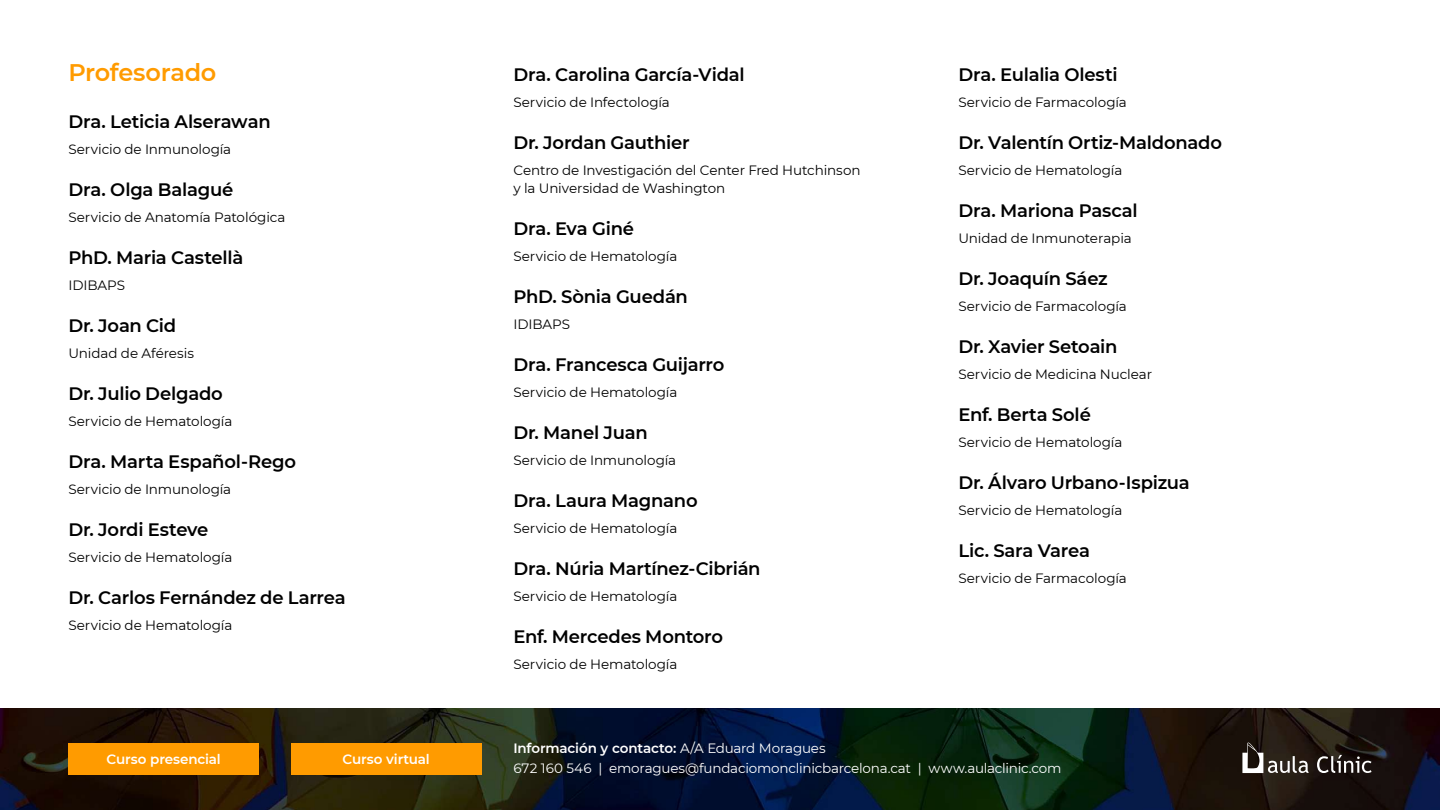
<style>
.page{position:relative;width:1440px;height:810px;background:#fff}
.page>*{position:absolute;margin:0;border:0;box-sizing:border-box;transform-origin:0 0}
.t1{font:600 24px "Montserrat";letter-spacing:-.015em;color:#ff9b00}
.t2{font:600 18px "Montserrat";letter-spacing:-.01em;color:#000}
.t3{font:13.5px/18px "Montserrat";letter-spacing:-.005em;color:#000}
.t4{font:13.5px/20.1px "Montserrat";letter-spacing:-.015em;color:#fff}
.t5{font:600 13.5px "Montserrat";letter-spacing:-.01em;color:#fff}
.s1{font-weight:600}
</style>
<div class="page">
<img style="left:0;top:709px;width:1440px;height:101px">
<div style="left:291px;top:743px;width:191px;height:32px;background:#ff9b00"></div>
<div style="left:68px;top:743px;width:191px;height:32px;background:#ff9b00"></div>
<svg style="left:1242px;top:743px;width:130px;height:30px;background:#4b443f"></svg>
<h1 class="t1" style="left:68px;top:56px;width:149px">Profesorado</h1>
<h2 class="t2" style="left:68px;top:109px;width:204px">Dra. Leticia Alserawan</h2>
<p class="t3" style="left:68px;top:139px;width:164px">Servicio de Inmunología</p>
<h2 class="t2" style="left:68px;top:177px;width:166px">Dra. Olga Balagué</h2>
<p class="t3" style="left:68px;top:207px;width:219px">Servicio de Anatomía Patológica</p>
<h2 class="t2" style="left:68px;top:245px;width:176px">PhD. Maria Castellà</h2>
<p class="t3" style="left:68px;top:275px;width:58px">IDIBAPS</p>
<h2 class="t2" style="left:68px;top:313px;width:109px">Dr. Joan Cid</h2>
<p class="t3" style="left:68px;top:343px;width:127px">Unidad de Aféresis</p>
<h2 class="t2" style="left:68px;top:381px;width:156px">Dr. Julio Delgado</h2>
<p class="t3" style="left:68px;top:411px;width:165px">Servicio de Hematología</p>
<h2 class="t2" style="left:68px;top:449px;width:229px">Dra. Marta Español-Rego</h2>
<p class="t3" style="left:68px;top:479px;width:164px">Servicio de Inmunología</p>
<h2 class="t2" style="left:68px;top:517px;width:141px">Dr. Jordi Esteve</h2>
<p class="t3" style="left:68px;top:547px;width:165px">Servicio de Hematología</p>
<h2 class="t2" style="left:68px;top:585px;width:279px">Dr. Carlos Fernández de Larrea</h2>
<p class="t3" style="left:68px;top:615px;width:165px">Servicio de Hematología</p>
<p class="t5" style="left:107px;top:750px;width:116px">Curso presencial</p>
<p class="t5" style="left:343px;top:750px;width:89px">Curso virtual</p>
<h2 class="t2" style="left:513px;top:62px;width:233px">Dra. Carolina García-Vidal</h2>
<p class="t3" style="left:513px;top:92px;width:158px">Servicio de Infectología</p>
<h2 class="t2" style="left:513px;top:130px;width:178px">Dr. Jordan Gauthier</h2>
<p class="t3" style="left:513px;top:161px;width:349px">Centro de Investigación del Center Fred Hutchinson y la Universidad de Washington</p>
<h2 class="t2" style="left:513px;top:216px;width:122px">Dra. Eva Giné</h2>
<p class="t3" style="left:513px;top:247px;width:165px">Servicio de Hematología</p>
<h2 class="t2" style="left:513px;top:284px;width:176px">PhD. Sònia Guedán</h2>
<p class="t3" style="left:513px;top:315px;width:58px">IDIBAPS</p>
<h2 class="t2" style="left:513px;top:352px;width:213px">Dra. Francesca Guijarro</h2>
<p class="t3" style="left:513px;top:383px;width:165px">Servicio de Hematología</p>
<h2 class="t2" style="left:513px;top:420px;width:136px">Dr. Manel Juan</h2>
<p class="t3" style="left:513px;top:451px;width:164px">Servicio de Inmunología</p>
<h2 class="t2" style="left:513px;top:488px;width:186px">Dra. Laura Magnano</h2>
<p class="t3" style="left:513px;top:519px;width:165px">Servicio de Hematología</p>
<h2 class="t2" style="left:513px;top:556px;width:249px">Dra. Núria Martínez-Cibrián</h2>
<p class="t3" style="left:513px;top:587px;width:165px">Servicio de Hematología</p>
<h2 class="t2" style="left:513px;top:624px;width:211px">Enf. Mercedes Montoro</h2>
<p class="t3" style="left:513px;top:655px;width:165px">Servicio de Hematología</p>
<h2 class="t2" style="left:958px;top:62px;width:161px">Dra. Eulalia Olesti</h2>
<p class="t3" style="left:958px;top:92px;width:170px">Servicio de Farmacología</p>
<h2 class="t2" style="left:958px;top:130px;width:265px">Dr. Valentín Ortiz-Maldonado</h2>
<p class="t3" style="left:958px;top:161px;width:165px">Servicio de Hematología</p>
<h2 class="t2" style="left:958px;top:198px;width:181px">Dra. Mariona Pascal</h2>
<p class="t3" style="left:958px;top:229px;width:175px">Unidad de Inmunoterapia</p>
<h2 class="t2" style="left:958px;top:266px;width:151px">Dr. Joaquín Sáez</h2>
<p class="t3" style="left:958px;top:297px;width:170px">Servicio de Farmacología</p>
<h2 class="t2" style="left:958px;top:334px;width:161px">Dr. Xavier Setoain</h2>
<p class="t3" style="left:958px;top:365px;width:195px">Servicio de Medicina Nuclear</p>
<h2 class="t2" style="left:958px;top:402px;width:134px">Enf. Berta Solé</h2>
<p class="t3" style="left:958px;top:433px;width:165px">Servicio de Hematología</p>
<h2 class="t2" style="left:958px;top:470px;width:233px">Dr. Álvaro Urbano-Ispizua</h2>
<p class="t3" style="left:958px;top:501px;width:165px">Servicio de Hematología</p>
<h2 class="t2" style="left:958px;top:538px;width:133px">Lic. Sara Varea</h2>
<p class="t3" style="left:958px;top:569px;width:170px">Servicio de Farmacología</p>
<p class="t4" style="left:513px;top:738px;width:550px"><span class="s1">Información y contacto:</span> A/A Eduard Moragues<br>672 160 546 | emoragues@fundaciomonclinicbarcelona.cat | www.aulaclinic.com</p>
</div>
